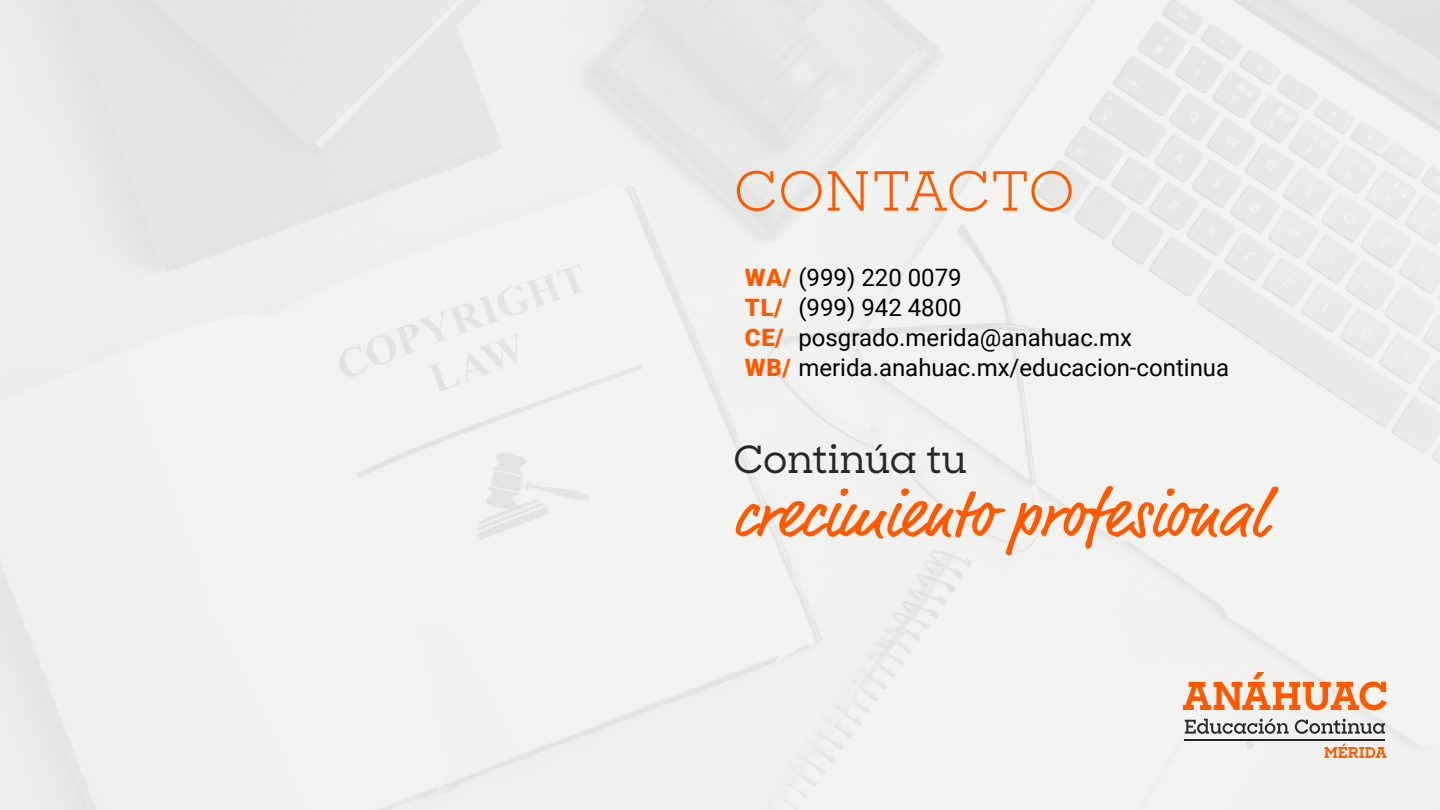
<style>
.page{position:relative;width:1440px;height:810px;background:#fff}
.page>*{position:absolute;margin:0;border:0;box-sizing:border-box;transform-origin:0 0}
.t1{font:67.5px "Market Pro";color:#ff5900}
.t2{font:54px "Sharp Slab";letter-spacing:-.02em;color:#ff5900}
.t3{font:500 37.5px "Sharp Slab";letter-spacing:-.01em;color:#292626}
.t4{font:24px/30px "Roboto";color:#000}
.s1{font-weight:900;color:#ff5900}
</style>
<div class="page">
<img style="left:0;top:0;width:1440px;height:810px">
<hr style="left:1184px;top:739px;width:201px;height:1px;background:#292626">
<svg style="left:1325px;top:744px;width:62px;height:14px"></svg>
<svg style="left:1183px;top:672px;width:204px;height:38px"></svg>
<svg style="left:1185px;top:719px;width:104px;height:15px"></svg>
<svg style="left:1295px;top:719px;width:90px;height:15px"></svg>
<svg style="left:715px;top:262px;width:14px;height:20px"></svg>
<h2 class="t2" style="left:733px;top:153px;width:345px">CONTACTO</h2>
<p class="t4" style="left:745px;top:261px;width:486px"><span class="s1">WA/</span> (999) 220 0079<br><span class="s1">TL/</span> (999) 942 4800<br><span class="s1">CE/</span> posgrado.merida@anahuac.mx<br><span class="s1">WB/</span> merida.anahuac.mx/educacion-continua</p>
<h3 class="t3" style="left:733px;top:433px;width:236px">Continúa tu</h3>
<h1 class="t1" style="left:733px;top:469px;width:535px">crecimiento profesional</h1>
</div>
